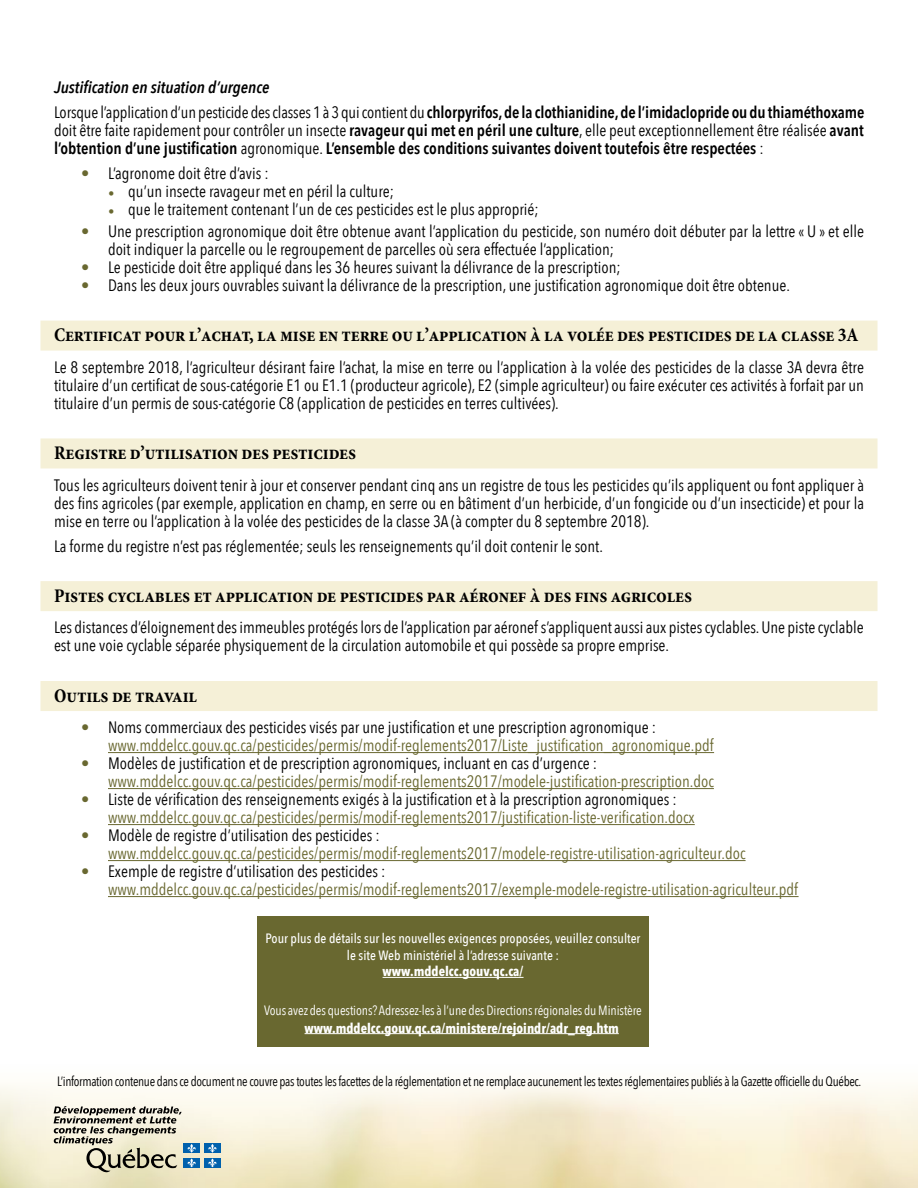
<style>
.page{position:relative;width:918px;height:1188px;background:#fff}
.page>*{position:absolute;margin:0;border:0;box-sizing:border-box;transform-origin:0 0}
.t1{font:700 condensed 19.5px "Minion Pro";letter-spacing:-.01em;color:#000}
.t2{font:16.5px/18px "Avenir Next Condensed";color:#000}
.t3{font:16.5px/18px "Avenir Next Condensed";color:#696830}
.t4{font:600 16.5px/18px "Avenir Next Condensed";color:#000;text-align:justify}
.t5{font:italic 600 16.5px "Avenir Next Condensed";color:#000}
.t6{font:13.5px "Avenir Next Condensed";letter-spacing:-.025em;color:#000;scale:.96 1}
.Note{font:500 13.5px/16.5px "Avenir Next Condensed";color:#fff;text-align:center}
.Note-2{font:13.5px/18px "Avenir Next Condensed";letter-spacing:-.005em;color:#fff}
.s1{font-weight:400}
.s2{color:#696830}
.s3{font-family:"Minion Pro";color:#696830}
.s4{color:#000}
.s5{font-weight:700}
</style>
<div class="page">
<svg style="left:0;top:1085px;width:918px;height:103px;background:#f5edd4"></svg>
<div style="left:184px;top:1143px;width:16px;height:10px;background:#0061ad"></div>
<div style="left:204px;top:1143px;width:17px;height:10px;background:#0061ad"></div>
<div style="left:184px;top:1158px;width:16px;height:10px;background:#0061ad"></div>
<svg style="left:54px;top:1106px;width:142px;height:67px;background:#bebcab"></svg>
<div style="left:204px;top:1158px;width:17px;height:10px;background:#0061ad"></div>
<svg style="left:208px;top:1144px;width:9px;height:23px"></svg>
<div style="left:40px;top:321px;width:838px;height:30px;background:#f5f0d7"></div>
<div style="left:40px;top:438px;width:838px;height:30px;background:#f5f0d7"></div>
<div style="left:40px;top:581px;width:838px;height:30px;background:#f5f0d7"></div>
<div style="left:40px;top:681px;width:838px;height:30px;background:#f5f0d7"></div>
<hr style="left:108px;top:752px;width:606px;height:1px;background:#696830">
<hr style="left:108px;top:788px;width:606px;height:1px;background:#696830">
<hr style="left:108px;top:824px;width:587px;height:1px;background:#696830">
<hr style="left:108px;top:860px;width:638px;height:1px;background:#696830">
<hr style="left:108px;top:896px;width:691px;height:1px;background:#696830">
<div style="left:257px;top:916px;width:392px;height:130px;background:#696830"></div>
<hr style="left:383px;top:977px;width:141px;height:1px;background:#fff">
<hr style="left:305px;top:1033px;width:314px;height:1px;background:#fff">
<p class="t5" style="left:54px;top:77px;width:217px">Justification en situation d’urgence</p>
<p class="t4" style="left:54px;top:103px;width:812px"><span class="s1">Lorsque l’application d’un pesticide des classes 1 à 3 qui contient du</span> chlorpyrifos, de la clothianidine, de l’imidaclopride ou du thiaméthoxame <span class="s1">doit être faite rapidement pour contrôler un insecte</span> ravageur qui met en péril une culture<span class="s1">, elle peut exceptionnellement être réalisée</span> avant l’obtention d’une justification <span class="s1">agronomique.</span> L’ensemble des conditions suivantes doivent toutefois être respectées <span class="s1">:</span></p>
<p class="t2" style="left:81px;top:163px;width:189px"><span class="s2">•</span> L’agronome doit être d’avis :</p>
<p class="t2" style="left:108px;top:181px;width:288px"><span class="s3">•</span> qu’un insecte ravageur met en péril la culture;</p>
<p class="t2" style="left:108px;top:199px;width:432px"><span class="s3">•</span> que le traitement contenant l’un de ces pesticides est le plus approprié;</p>
<p class="t2" style="left:108px;top:221px;width:758px;text-indent:-27px"><span class="s2">•</span> Une prescription agronomique doit être obtenue avant l’application du pesticide, son numéro doit débuter par la lettre « U » et elle doit indiquer la parcelle ou le regroupement de parcelles où sera effectuée l’application;</p>
<p class="t2" style="left:81px;top:257px;width:541px"><span class="s2">•</span> Le pesticide doit être appliqué dans les 36 heures suivant la délivrance de la prescription;</p>
<p class="t2" style="left:81px;top:275px;width:711px"><span class="s2">•</span> Dans les deux jours ouvrables suivant la délivrance de la prescription, une justification agronomique doit être obtenue.</p>
<h3 class="t1" style="left:54px;top:324px;width:806px">Certificat pour l’achat, la mise en terre ou l’application à la volée des pesticides de la classe 3A</h3>
<p class="t2" style="left:54px;top:357px;width:812px;text-align:justify">Le 8 septembre 2018, l’agriculteur désirant faire l’achat, la mise en terre ou l’application à la volée des pesticides de la classe 3A devra être titulaire d’un certificat de sous-catégorie E1 ou E1.1 (producteur agricole), E2 (simple agriculteur) ou faire exécuter ces activités à forfait par un titulaire d’un permis de sous-catégorie C8 (application de pesticides en terres cultivées).</p>
<h3 class="t1" style="left:54px;top:441px;width:304px">Registre d’utilisation des pesticides</h3>
<p class="t2" style="left:54px;top:475px;width:812px;text-align:justify">Tous les agriculteurs doivent tenir à jour et conserver pendant cinq ans un registre de tous les pesticides qu’ils appliquent ou font appliquer à des fins agricoles (par exemple, application en champ, en serre ou en bâtiment d’un herbicide, d’un fongicide ou d’un insecticide) et pour la mise en terre ou l’application à la volée des pesticides de la classe 3A (à compter du 8 septembre 2018).</p>
<p class="t2" style="left:54px;top:536px;width:551px">La forme du registre n’est pas réglementée; seuls les renseignements qu’il doit contenir le sont.</p>
<h3 class="t1" style="left:54px;top:584px;width:640px">Pistes cyclables et application de pesticides par aéronef à des fins agricoles</h3>
<p class="t2" style="left:54px;top:618px;width:811px">Les distances d’éloignement des immeubles protégés lors de l’application par aéronef s’appliquent aussi aux pistes cyclables. Une piste cyclable est une voie cyclable séparée physiquement de la circulation automobile et qui possède sa propre emprise.</p>
<h3 class="t1" style="left:54px;top:684px;width:145px">Outils de travail</h3>
<p class="t3" style="left:108px;top:718px;width:607px;text-indent:-27px">• <span class="s4">Noms commerciaux des pesticides visés par une justification et une prescription agronomique : </span>www.mddelcc.gouv.qc.ca/pesticides/permis/modif-reglements2017/Liste_justification_agronomique.pdf</p>
<p class="t3" style="left:108px;top:754px;width:607px;text-indent:-27px">• <span class="s4">Modèles de justification et de prescription agronomiques, incluant en cas d’urgence : </span>www.mddelcc.gouv.qc.ca/pesticides/permis/modif-reglements2017/modele-justification-prescription.doc</p>
<p class="t3" style="left:108px;top:790px;width:588px;text-indent:-27px">• <span class="s4">Liste de vérification des renseignements exigés à la justification et à la prescription agronomiques : </span>www.mddelcc.gouv.qc.ca/pesticides/permis/modif-reglements2017/justification-liste-verification.docx</p>
<p class="t3" style="left:108px;top:826px;width:639px;text-indent:-27px">• <span class="s4">Modèle de registre d’utilisation des pesticides : </span>www.mddelcc.gouv.qc.ca/pesticides/permis/modif-reglements2017/modele-registre-utilisation-agriculteur.doc</p>
<p class="t3" style="left:108px;top:862px;width:692px;text-indent:-27px">• <span class="s4">Exemple de registre d’utilisation des pesticides : </span>www.mddelcc.gouv.qc.ca/pesticides/permis/modif-reglements2017/exemple-modele-registre-utilisation-agriculteur.pdf</p>
<p class="Note" style="left:266px;top:930px;width:376px">Pour plus de détails sur les nouvelles exigences proposées, veuillez consulter le site Web ministériel à l’adresse suivante :<br><span class="s5">www.mddelcc.gouv.qc.ca/</span></p>
<p class="Note-2" style="left:305px;top:1000px;width:339px;text-indent:-40px">Vous avez des questions? Adressez-les à l’une des Directions régionales du Ministère <span class="s5">www.mddelcc.gouv.qc.ca/ministere/rejoindr/adr_reg.htm</span></p>
<p class="t6" style="left:57px;top:1070px;width:839px">L’information contenue dans ce document ne couvre pas toutes les facettes de la réglementation et ne remplace aucunement les textes réglementaires publiés à la Gazette officielle du Québec.</p>
</div>
